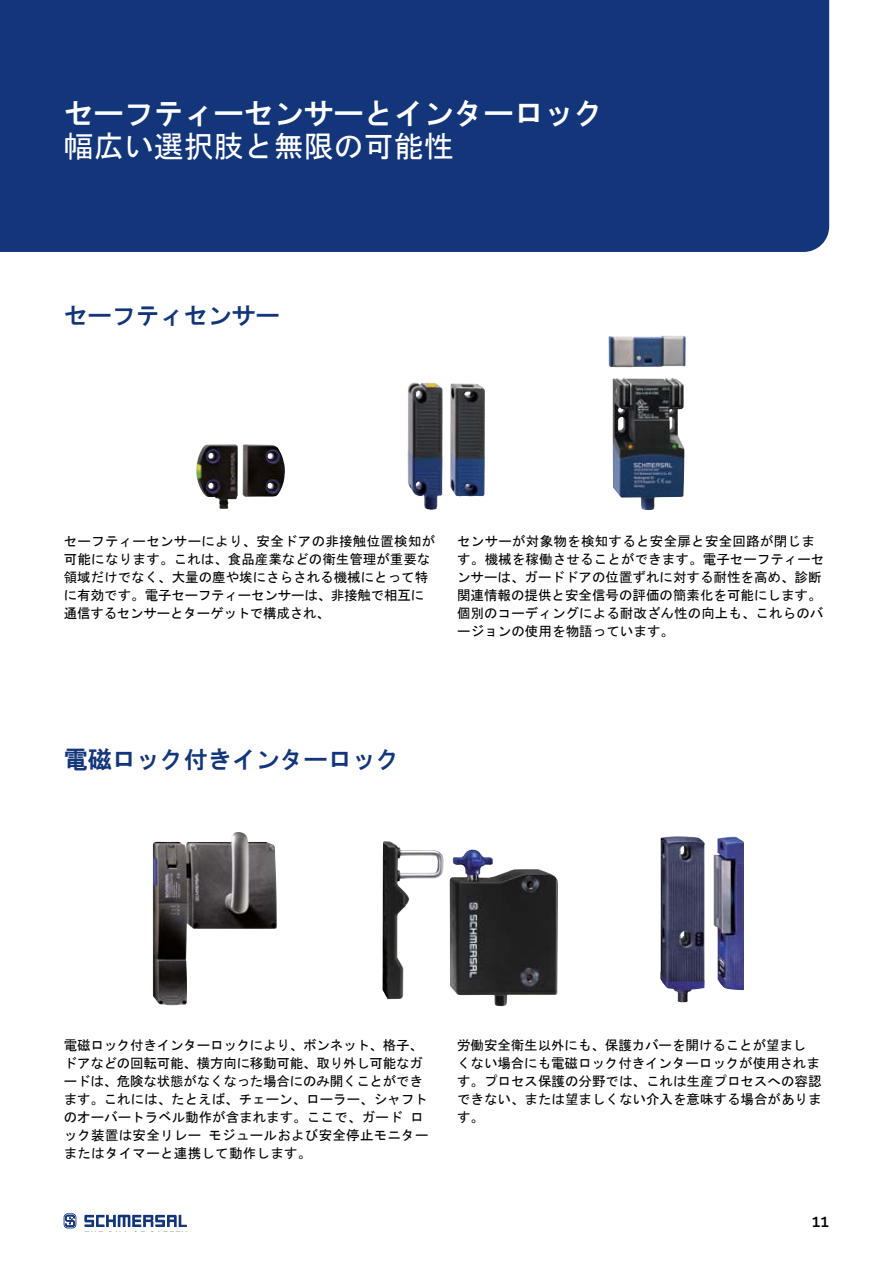
<style>
.page{position:relative;width:893px;height:1263px;background:#fff}
.page>*{position:absolute;margin:0;border:0;box-sizing:border-box;transform-origin:0 0}
.t1{font:30px "HG Gothic E";color:#fff}
.t2{font:30px "MS Gothic";color:#fff}
.t3{font:24px "HG Gothic E";color:#13357a}
.t4{font:600 15px "Bio Sans";color:#000}
.t5{font:13.5px/18px "MS Gothic";color:#000}
</style>
<div class="page">
<div style="left:0;top:0;width:829px;height:252px;background:#13357a"></div>
<svg style="left:85px;top:1215px;width:102px;height:12px"></svg>
<svg style="left:64px;top:1213px;width:12px;height:15px"></svg>
<img style="left:196px;top:444px;width:89px;height:65px">
<img style="left:408px;top:382px;width:35px;height:128px">
<img style="left:450px;top:383px;width:35px;height:113px">
<img style="left:608px;top:336px;width:78px;height:174px">
<img style="left:153px;top:832px;width:124px;height:174px">
<img style="left:382px;top:841px;width:119px;height:165px">
<img style="left:660px;top:836px;width:84px;height:166px">
<h1 class="t1" style="left:64px;top:98px;width:542px">セーフティーセンサーとインターロック</h1>
<h1 class="t2" style="left:64px;top:131px;width:392px">幅広い選択肢と無限の可能性</h1>
<h2 class="t3" style="left:64px;top:303px;width:217px">セーフティセンサー</h2>
<p class="t5" style="left:64px;top:532px;width:373px">セーフティーセンサーにより、安全ドアの非接触位置検知が可能になります。これは、食品産業などの衛生管理が重要な領域だけでなく、大量の塵や埃にさらされる機械にとって特に有効です。電子セーフティーセンサーは、非接触で相互に通信するセンサーとターゲットで構成され、</p>
<p class="t5" style="left:457px;top:532px;width:369px">センサーが対象物を検知すると安全扉と安全回路が閉じます。機械を稼働させることができます。電子セーフティーセンサーは、ガードドアの位置ずれに対する耐性を高め、診断関連情報の提供と安全信号の評価の簡素化を可能にします。個別のコーディングによる耐改ざん性の向上も、これらのバージョンの使用を物語っています。</p>
<h2 class="t3" style="left:64px;top:747px;width:338px">電磁ロック付きインターロック</h2>
<p class="t5" style="left:64px;top:1036px;width:366px">電磁ロック付きインターロックにより、ボンネット、格子、ドアなどの回転可能、横方向に移動可能、取り外し可能なガードは、危険な状態がなくなった場合にのみ開くことができます。これには、たとえば、チェーン、ローラー、シャフトのオーバートラベル動作が含まれます。ここで、ガード ロック装置は安全リレー モジュールおよび安全停止モニターまたはタイマーと連携して動作します。</p>
<p class="t5" style="left:457px;top:1036px;width:366px">労働安全衛生以外にも、保護カバーを開けることが望ましくない場合にも電磁ロック付きインターロックが使用されます。プロセス保護の分野では、これは生産プロセスへの容認できない、または望ましくない介入を意味する場合があります。</p>
<p class="t4" style="left:811px;top:1210px;width:19px">11</p>
</div>
